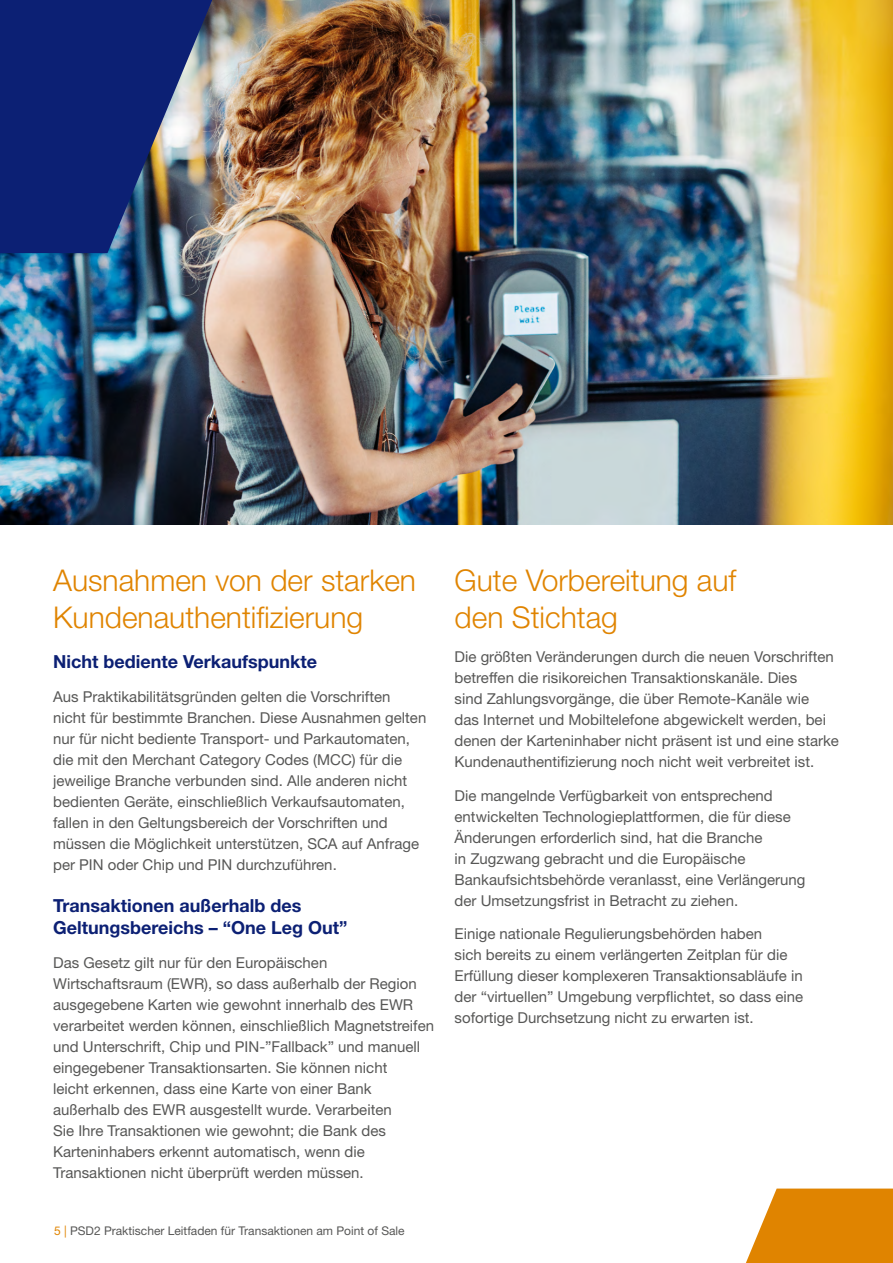
<style>
.page{position:relative;width:893px;height:1263px;background:#fff}
.page>*{position:absolute;margin:0;border:0;box-sizing:border-box;transform-origin:0 0}
.t1{font:300 30px/37.5px "Helvetica Neue LT Std";color:#e08400}
.t2{font:700 18px/21.6px "Helvetica Neue LT Std";color:#0c2074}
.t3{font:15px/21px "Helvetica Neue LT Std";color:#575756}
.t4{font:12px "Helvetica Neue LT Std";color:#575756}
.s1{color:#e08400}
</style>
<div class="page">
<svg style="left:746px;top:1188px;width:147px;height:75px;background:#e3911c"></svg>
<img style="left:0;top:0;width:893px;height:525px">
<img style="left:0;top:0;width:212px;height:253px">
<h1 class="t1" style="left:53px;top:560px;width:364px">Ausnahmen von der starken<br>Kundenauthentifizierung</h1>
<p class="t2" style="left:53px;top:650px;width:266px">Nicht bediente Verkaufspunkte</p>
<p class="t3" style="left:53px;top:685px;width:375px">Aus Praktikabilitätsgründen gelten die Vorschriften nicht für bestimmte Branchen. Diese Ausnahmen gelten nur für nicht bediente Transport- und Parkautomaten, die mit den Merchant Category Codes (MCC) für die jeweilige Branche verbunden sind. Alle anderen nicht bedienten Geräte, einschließlich Verkaufsautomaten, fallen in den Geltungsbereich der Vorschriften und müssen die Möglichkeit unterstützen, SCA auf Anfrage per PIN oder Chip und PIN durchzuführen.</p>
<p class="t2" style="left:53px;top:894px;width:296px">Transaktionen außerhalb des<br>Geltungsbereichs – “One Leg Out”</p>
<p class="t3" style="left:53px;top:951px;width:382px">Das Gesetz gilt nur für den Europäischen Wirtschaftsraum (EWR), so dass außerhalb der Region ausgegebene Karten wie gewohnt innerhalb des EWR verarbeitet werden können, einschließlich Magnetstreifen und Unterschrift, Chip und PIN-”Fallback” und manuell eingegebener Transaktionsarten. Sie können nicht<br>leicht erkennen, dass eine Karte von einer Bank außerhalb des EWR ausgestellt wurde. Verarbeiten<br>Sie Ihre Transaktionen wie gewohnt; die Bank des Karteninhabers erkennt automatisch, wenn die Transaktionen nicht überprüft werden müssen.</p>
<p class="t4" style="left:54px;top:1223px;width:352px"><span class="s1">5 |</span> PSD2 Praktischer Leitfaden für Transaktionen am Point of Sale</p>
<h1 class="t1" style="left:455px;top:560px;width:283px">Gute Vorbereitung auf den Stichtag</h1>
<p class="t3" style="left:455px;top:646px;width:386px">Die größten Veränderungen durch die neuen Vorschriften betreffen die risikoreichen Transaktionskanäle. Dies<br>sind Zahlungsvorgänge, die über Remote-Kanäle wie<br>das Internet und Mobiltelefone abgewickelt werden, bei denen der Karteninhaber nicht präsent ist und eine starke Kundenauthentifizierung noch nicht weit verbreitet ist.</p>
<p class="t3" style="left:455px;top:784px;width:352px">Die mangelnde Verfügbarkeit von entsprechend entwickelten Technologieplattformen, die für diese Änderungen erforderlich sind, hat die Branche<br>in Zugzwang gebracht und die Europäische Bankaufsichtsbehörde veranlasst, eine Verlängerung der Umsetzungsfrist in Betracht zu ziehen.</p>
<p class="t3" style="left:455px;top:923px;width:350px">Einige nationale Regulierungsbehörden haben<br>sich bereits zu einem verlängerten Zeitplan für die Erfüllung dieser komplexeren Transaktionsabläufe in der “virtuellen” Umgebung verpflichtet, so dass eine sofortige Durchsetzung nicht zu erwarten ist.</p>
</div>
